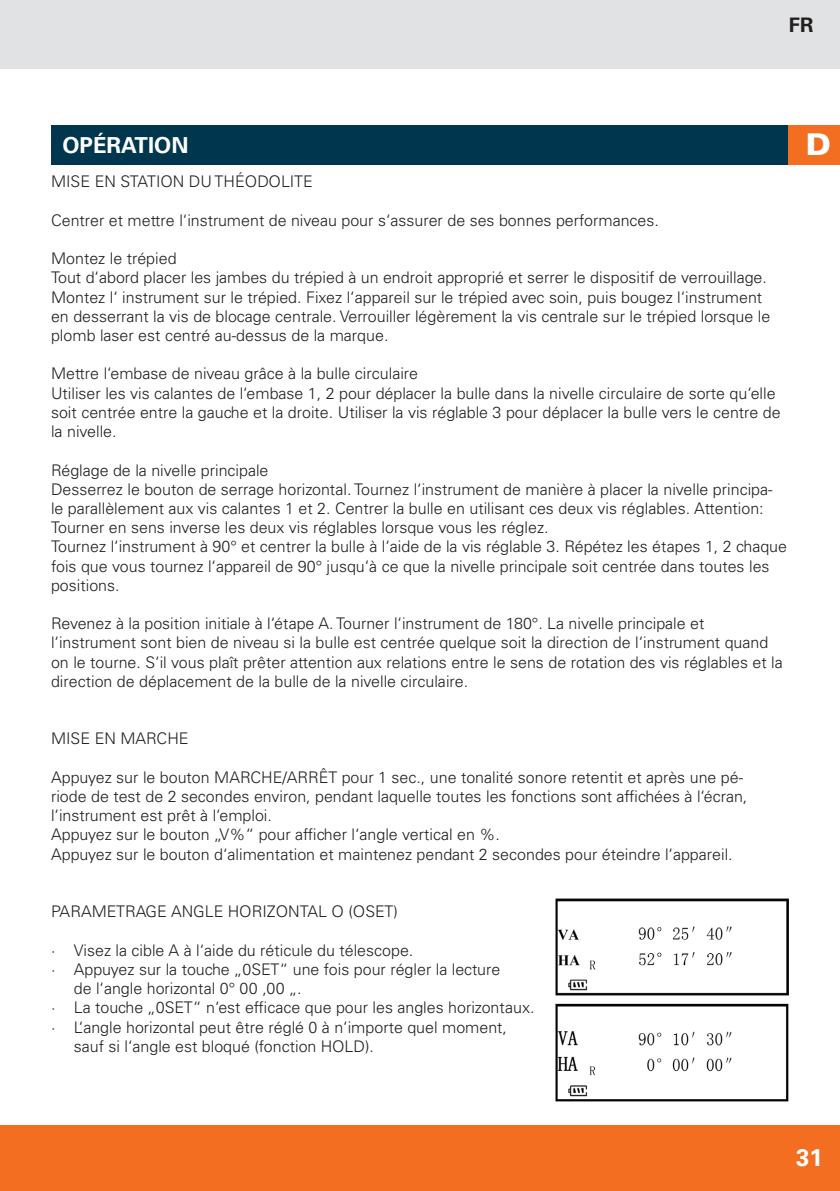
<style>
.page{position:relative;width:840px;height:1191px;background:#fff}
.page>*{position:absolute;margin:0;border:0;box-sizing:border-box;transform-origin:0 0}
.t1{font:900 30px "Univers LT Std";color:#fff}
.t2{font:700 24px "Univers LT Std";color:#fff}
.t3{font:700 22px "Univers LT Std";color:#fff}
.t4{font:700 20px "Univers LT Std";color:#231f20}
.t5{font:300 16px/19.2px "Univers LT Std";color:#231f20}
</style>
<div class="page">
<div style="left:0;top:1125px;width:839px;height:66px;background:#f36e21"></div>
<div style="left:0;top:0;width:839px;height:68px;background:#e1e2e4"></div>
<div style="left:51px;top:125px;width:737px;height:39px;background:#01374e"></div>
<div style="left:788px;top:125px;width:51px;height:39px;background:#f36e21"></div>
<img style="left:555px;top:898px;width:233px;height:97px">
<img style="left:555px;top:1003px;width:233px;height:98px">
<p class="t4" style="left:788px;top:13px;width:26px">FR</p>
<h3 class="t3" style="left:62px;top:132px;width:127px">OPÉRATION</h3>
<h1 class="t1" style="left:805px;top:126px;width:26px">D</h1>
<p class="t5" style="left:51px;top:172px;width:263px">MISE EN STATION DU THÉODOLITE</p>
<p class="t5" style="left:51px;top:210px;width:609px">Centrer et mettre l‘instrument de niveau pour s‘assurer de ses bonnes performances.</p>
<p class="t5" style="left:51px;top:249px;width:720px">Montez le trépied<br>Tout d‘abord placer les jambes du trépied à un endroit approprié et serrer le dispositif de verrouillage.<br>Montez l‘ instrument sur le trépied. Fixez l‘appareil sur le trépied avec soin, puis bougez l‘instrument en desserrant la vis de blocage centrale. Verrouiller légèrement la vis centrale sur le trépied lorsque le plomb laser est centré au-dessus de la marque.</p>
<p class="t5" style="left:51px;top:364px;width:730px">Mettre l‘embase de niveau grâce à la bulle circulaire<br>Utiliser les vis calantes de l‘embase 1, 2 pour déplacer la bulle dans la nivelle circulaire de sorte qu‘elle soit centrée entre la gauche et la droite. Utiliser la vis réglable 3 pour déplacer la bulle vers le centre de la nivelle.</p>
<p class="t5" style="left:51px;top:460px;width:737px">Réglage de la nivelle principale<br>Desserrez le bouton de serrage horizontal. Tournez l‘instrument de manière à placer la nivelle principa&shy;le parallèlement aux vis calantes 1 et 2. Centrer la bulle en utilisant ces deux vis réglables. Attention:<br>Tourner en sens inverse les deux vis réglables lorsque vous les réglez.<br>Tournez l‘instrument à 90° et centrer la bulle à l‘aide de la vis réglable 3. Répétez les étapes 1, 2 chaque fois que vous tournez l‘appareil de 90° jusqu‘à ce que la nivelle principale soit centrée dans toutes les positions.</p>
<p class="t5" style="left:51px;top:614px;width:732px">Revenez à la position initiale à l‘étape A. Tourner l‘instrument de 180°. La nivelle principale et l‘instrument sont bien de niveau si la bulle est centrée quelque soit la direction de l‘instrument quand on le tourne. S‘il vous plaît prêter attention aux relations entre le sens de rotation des vis réglables et la direction de déplacement de la bulle de la nivelle circulaire.</p>
<p class="t5" style="left:51px;top:729px;width:139px">MISE EN MARCHE</p>
<p class="t5" style="left:51px;top:767px;width:697px">Appuyez sur le bouton MARCHE/ARRÊT pour 1 sec., une tonalité sonore retentit et après une pé&shy;riode de test de 2 secondes environ, pendant laquelle toutes les fonctions sont affichées à l‘écran, l‘instrument est prêt à l‘emploi.<br>Appuyez sur le bouton „V%“ pour afficher l‘angle vertical en %.<br>Appuyez sur le bouton d‘alimentation et maintenez pendant 2 secondes pour éteindre l‘appareil.</p>
<p class="t5" style="left:51px;top:902px;width:348px">PARAMETRAGE ANGLE HORIZONTAL O (OSET)</p>
<p class="t5" style="left:51px;top:940px;width:363px">· Visez la cible A à l‘aide du réticule du télescope.</p>
<p class="t5" style="left:51px;top:959px;width:450px">· Appuyez sur la touche „0SET“ une fois pour régler la lecture</p>
<p class="t5" style="left:74px;top:978px;width:229px">de l‘angle horizontal 0° 00 ‚00 „.</p>
<p class="t5" style="left:51px;top:998px;width:484px">· La touche „0SET“ n‘est efficace que pour les angles horizontaux.</p>
<p class="t5" style="left:51px;top:1017px;width:457px">· L‘angle horizontal peut être réglé 0 à n‘importe quel moment,</p>
<p class="t5" style="left:74px;top:1036px;width:301px">sauf si l‘angle est bloqué (fonction HOLD).</p>
<h2 class="t2" style="left:795px;top:1143px;width:28px">31</h2>
</div>
